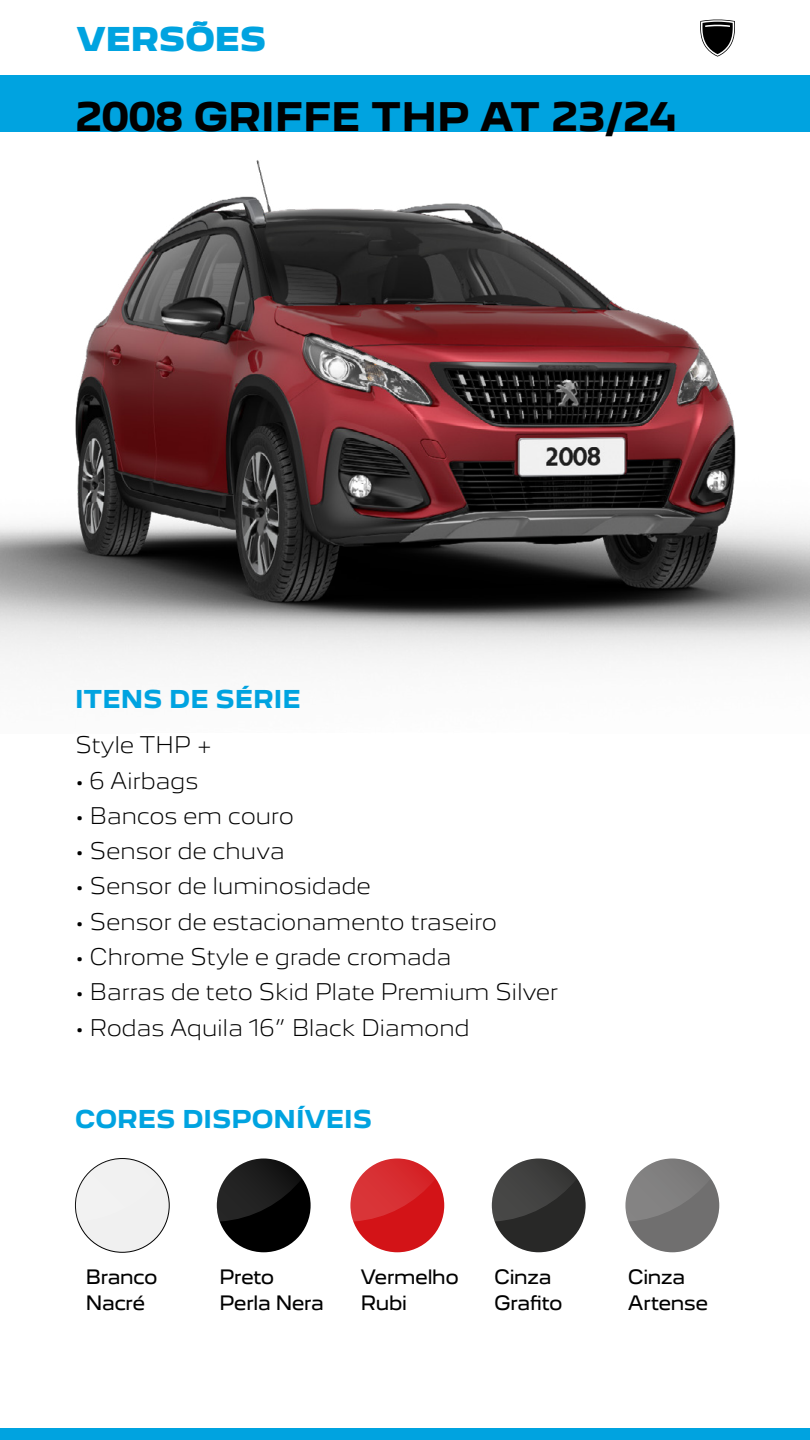
<style>
.page{position:relative;width:810px;height:1440px;background:#fff}
.page>*{position:absolute;margin:0;border:0;box-sizing:border-box;transform-origin:0 0}
.t1{font:700 36px "Peugeot New";color:#000}
.t2{font:900 30px "Peugeot New";color:#00a3e0}
.t3{font:700 22.5px "Peugeot New";color:#00a3e0}
.t4{font:300 21px "Peugeot New";letter-spacing:-.02em;color:#000}
.t5{font:18.15px/26.2px "Peugeot New";letter-spacing:-.045em;color:#000}
</style>
<div class="page">
<svg style="left:700px;top:19px;width:35px;height:38px"></svg>
<img style="left:0;top:131px;width:810px;height:532px">
<div style="left:0;top:1429px;width:810px;height:11px;background:#00a3e0"></div>
<div style="left:0;top:75px;width:810px;height:56px;background:#00a3e0"></div>
<div style="left:625px;top:1159px;width:94px;height:93px;background:#706f6f;border-radius:50%"></div>
<svg style="left:625px;top:1159px;width:86px;height:63px"></svg>
<div style="left:492px;top:1159px;width:94px;height:93px;background:#282827;border-radius:50%"></div>
<svg style="left:492px;top:1159px;width:85px;height:63px"></svg>
<div style="left:217px;top:1159px;width:94px;height:93px;background:#000;border-radius:50%"></div>
<svg style="left:217px;top:1159px;width:85px;height:63px"></svg>
<div style="left:350px;top:1159px;width:94px;height:93px;background:#d31317;border-radius:50%"></div>
<svg style="left:350px;top:1159px;width:86px;height:63px"></svg>
<div style="left:75px;top:1159px;width:94px;height:93px;background:#f0f0f0;border-radius:50%"></div>
<svg style="left:75px;top:1159px;width:86px;height:63px"></svg>
<h2 class="t2" style="left:76px;top:14px;width:191px">VERSÕES</h2>
<h1 class="t1" style="left:75px;top:87px;width:603px">2008 GRIFFE THP AT 23/24</h1>
<p class="t3" style="left:75px;top:680px;width:227px">ITENS DE SÉRIE</p>
<p class="t4" style="left:75px;top:728px;width:139px">Style THP +</p>
<p class="t4" style="left:75px;top:763px;width:125px">• 6 Airbags</p>
<p class="t4" style="left:75px;top:798px;width:221px">• Bancos em couro</p>
<p class="t4" style="left:75px;top:834px;width:211px">• Sensor de chuva</p>
<p class="t4" style="left:75px;top:869px;width:297px">• Sensor de luminosidade</p>
<p class="t4" style="left:75px;top:904px;width:424px">• Sensor de estacionamento traseiro</p>
<p class="t4" style="left:75px;top:939px;width:378px">• Chrome Style e grade cromada</p>
<p class="t4" style="left:75px;top:975px;width:485px">• Barras de teto Skid Plate Premium Silver</p>
<p class="t4" style="left:75px;top:1010px;width:397px">• Rodas Aquila 16” Black Diamond</p>
<p class="t3" style="left:75px;top:1100px;width:299px">CORES DISPONÍVEIS</p>
<p class="t5" style="left:86px;top:1262px;width:74px">Branco<br>Nacré</p>
<p class="t5" style="left:219px;top:1262px;width:107px">Preto<br>Perla Nera</p>
<p class="t5" style="left:361px;top:1262px;width:100px">Vermelho<br>Rubi</p>
<p class="t5" style="left:494px;top:1262px;width:70px">Cinza<br>Grafito</p>
<p class="t5" style="left:628px;top:1262px;width:82px">Cinza<br>Artense</p>
</div>
